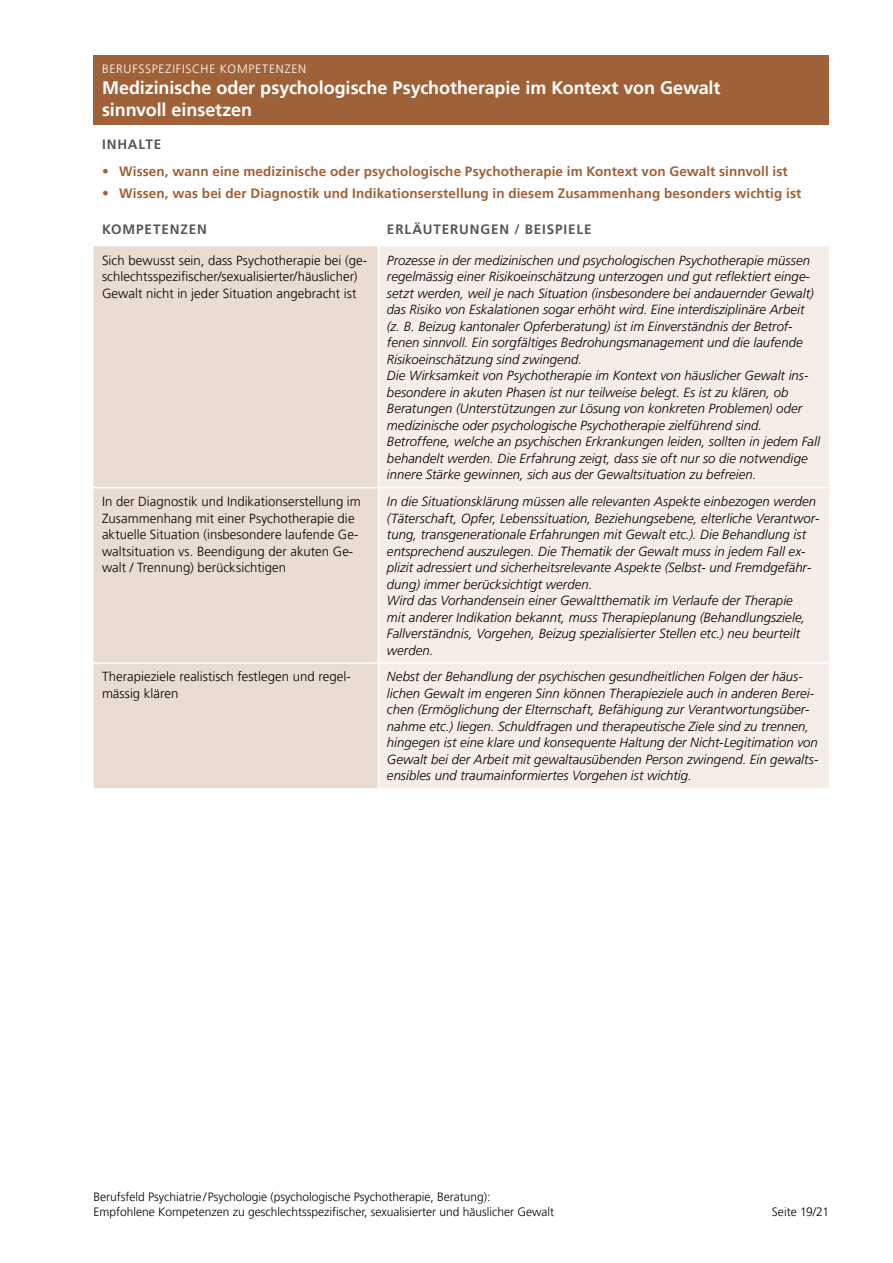
<style>
.page{position:relative;width:893px;height:1263px;background:#fff}
.page>*{position:absolute;margin:0;border:0;box-sizing:border-box;transform-origin:0 0}
.THEMENBEREICH_Titel_braun{font:700 18px/21.6px "Frutiger LT Pro";letter-spacing:-.005em;color:#fff}
.t1{font:700 13.5px "Frutiger LT Pro";letter-spacing:.01em;color:#9f6137}
.Tabelle__Kategorie_8pt_Bold_Caps{font:700 13.5px "Frutiger LT Pro";letter-spacing:.065em;color:#575756}
.Tabelle__Erläuterungen___Beispiele{font:italic 300 13.2px/16.5px "Frutiger LT Pro";letter-spacing:.005em;color:#000}
.Tabelle__Wissen{font:300 13.2px/16.5px "Frutiger LT Pro";letter-spacing:.005em;color:#000}
.t2{font:300 12px/14.4px "Frutiger LT Pro";color:#000}
.THEMENBEREICH_Kategorie_braun{font:300 12px "Frutiger LT Pro";letter-spacing:.065em;color:#fff}
</style>
<div class="page">
<div style="left:94px;top:55px;width:735px;height:25px;background:#9f6137"></div>
<div style="left:94px;top:77px;width:735px;height:48px;background:#9f6137"></div>
<div style="left:94px;top:246px;width:284px;height:542px;background:#eadcd1"></div>
<div style="left:379px;top:246px;width:450px;height:542px;background:#f5ede8"></div>
<hr style="left:94px;top:487px;width:284px;height:1px;background:#fff">
<hr style="left:378px;top:487px;width:451px;height:1px;background:#fff">
<hr style="left:94px;top:662px;width:284px;height:2px;background:#fff">
<hr style="left:378px;top:662px;width:451px;height:2px;background:#fff">
<h1 class="THEMENBEREICH_Kategorie_braun" style="left:102px;top:62px;width:206px">BERUFSSPEZIFISCHE KOMPETENZEN</h1>
<h2 class="THEMENBEREICH_Titel_braun" style="left:102px;top:77px;width:620px">Medizinische oder psychologische Psychotherapie im Kontext von Gewalt sinnvoll einsetzen</h2>
<h3 class="Tabelle__Kategorie_8pt_Bold_Caps" style="left:102px;top:136px;width:61px">INHALTE</h3>
<p class="t1" style="left:102px;top:163px;width:687px">• Wissen, wann eine medizinische oder psychologische Psychotherapie im Kontext von Gewalt sinnvoll ist</p>
<p class="t1" style="left:102px;top:185px;width:701px">• Wissen, was bei der Diagnostik und Indikationserstellung in diesem Zusammenhang besonders wichtig ist</p>
<h3 class="Tabelle__Kategorie_8pt_Bold_Caps" style="left:102px;top:221px;width:106px">KOMPETENZEN</h3>
<h3 class="Tabelle__Kategorie_8pt_Bold_Caps" style="left:387px;top:221px;width:206px">ERLÄUTERUNGEN / BEISPIELE</h3>
<p class="Tabelle__Wissen" style="left:102px;top:252px;width:267px">Sich bewusst sein, dass Psychotherapie bei (ge&shy;schlechtsspezifischer/sexualisierter/häuslicher)<br>Gewalt nicht in jeder Situation angebracht ist</p>
<p class="Tabelle__Erläuterungen___Beispiele" style="left:387px;top:252px;width:428px">Prozesse in der medizinischen und psychologischen Psychotherapie müssen regelmässig einer Risikoeinschätzung unterzogen und gut reflektiert einge&shy;setzt werden, weil je nach Situation (insbesondere bei andauernder Gewalt) das Risiko von Eskalationen sogar erhöht wird. Eine interdisziplinäre Arbeit (z. B. Beizug kantonaler Opferberatung) ist im Einverständnis der Betrof&shy;fenen sinnvoll. Ein sorgfältiges Bedrohungsmanagement und die laufende Risikoeinschätzung sind zwingend.</p>
<p class="Tabelle__Erläuterungen___Beispiele" style="left:387px;top:367px;width:423px">Die Wirksamkeit von Psychotherapie im Kontext von häuslicher Gewalt ins&shy;besondere in akuten Phasen ist nur teilweise belegt. Es ist zu klären, ob Beratungen (Unterstützungen zur Lösung von konkreten Problemen) oder medizinische oder psychologische Psychotherapie zielführend sind.</p>
<p class="Tabelle__Erläuterungen___Beispiele" style="left:387px;top:433px;width:434px">Betroffene, welche an psychischen Erkrankungen leiden, sollten in jedem Fall behandelt werden. Die Erfahrung zeigt, dass sie oft nur so die notwendige innere Stärke gewinnen, sich aus der Gewaltsituation zu befreien.</p>
<p class="Tabelle__Wissen" style="left:102px;top:493px;width:260px">In der Diagnostik und Indikationserstellung im Zusammenhang mit einer Psychotherapie die aktuelle Situation (insbesondere laufende Ge&shy;waltsituation vs. Beendigung der akuten Ge&shy;walt / Trennung) berücksichtigen</p>
<p class="Tabelle__Erläuterungen___Beispiele" style="left:387px;top:493px;width:434px">In die Situationsklärung müssen alle relevanten Aspekte einbezogen werden (Täterschaft, Opfer, Lebenssituation, Beziehungsebene, elterliche Verantwor&shy;tung, transgenerationale Erfahrungen mit Gewalt etc.). Die Behandlung ist entsprechend auszulegen. Die Thematik der Gewalt muss in jedem Fall ex&shy;plizit adressiert und sicherheitsrelevante Aspekte (Selbst- und Fremdgefähr&shy;dung) immer berücksichtigt werden.</p>
<p class="Tabelle__Erläuterungen___Beispiele" style="left:387px;top:592px;width:420px">Wird das Vorhandensein einer Gewaltthematik im Verlaufe der Therapie mit anderer Indikation bekannt, muss Therapieplanung (Behandlungsziele, Fallverständnis, Vorgehen, Beizug spezialisierter Stellen etc.) neu beurteilt werden.</p>
<p class="Tabelle__Wissen" style="left:102px;top:669px;width:250px">Therapieziele realistisch festlegen und regel&shy;mässig klären</p>
<p class="Tabelle__Erläuterungen___Beispiele" style="left:387px;top:669px;width:433px">Nebst der Behandlung der psychischen gesundheitlichen Folgen der häus&shy;lichen Gewalt im engeren Sinn können Therapieziele auch in anderen Berei&shy;chen (Ermöglichung der Elternschaft, Befähigung zur Verantwortungsüber&shy;nahme etc.) liegen. Schuldfragen und therapeutische Ziele sind zu trennen, hingegen ist eine klare und konsequente Haltung der Nicht-Legitimation von Gewalt bei der Arbeit mit gewaltausübenden Person zwingend. Ein gewalts&shy;ensibles und traumainformiertes Vorgehen ist wichtig.</p>
<p class="t2" style="left:94px;top:1190px;width:462px">Berufsfeld Psychiatrie/Psychologie (psychologische Psychotherapie, Beratung):<br>Empfohlene Kompetenzen zu geschlechtsspezifischer, sexualisierter und häuslicher Gewalt</p>
<p class="t2" style="left:772px;top:1204px;width:59px">Seite 19/21</p>
</div>
